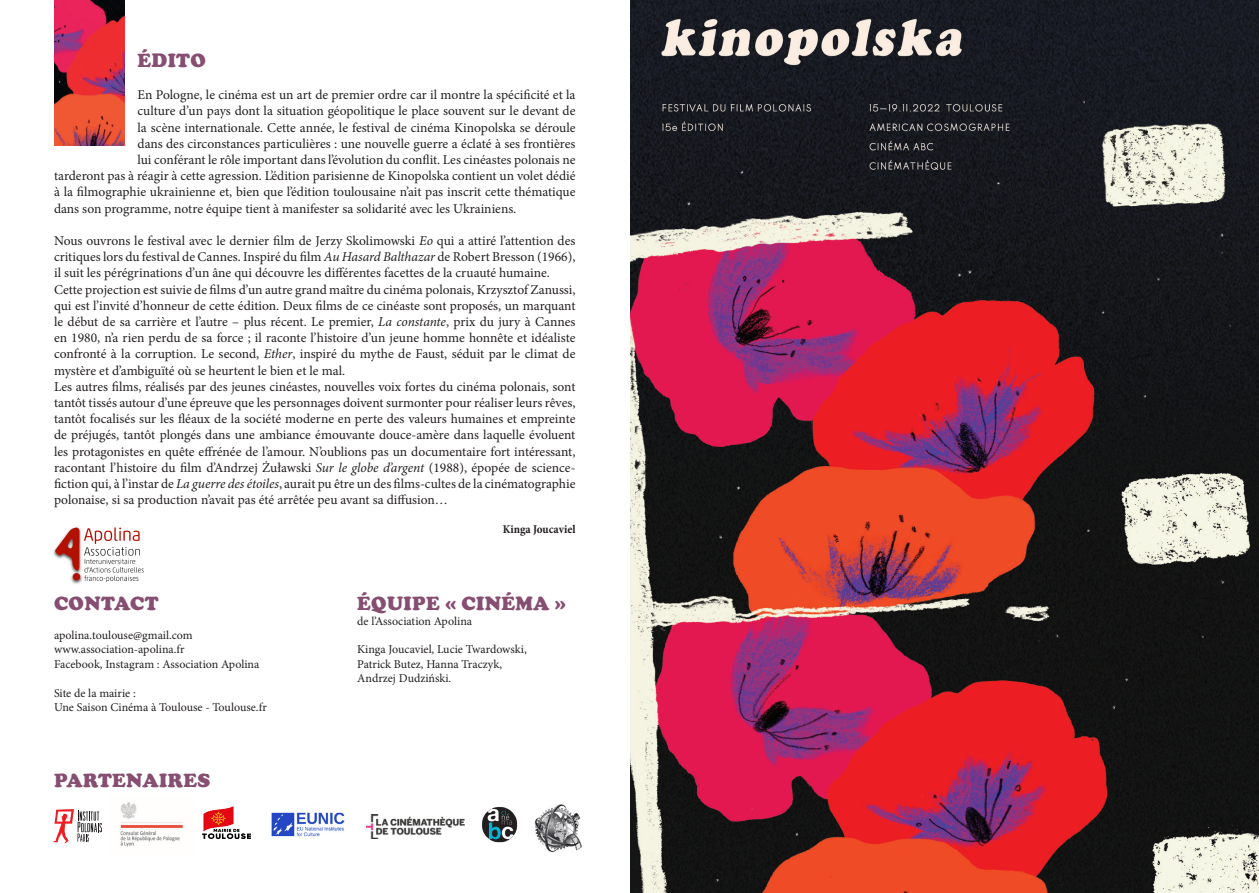
<style>
.page{position:relative;width:1259px;height:893px;background:#fff}
.page>*{position:absolute;margin:0;border:0;box-sizing:border-box;transform-origin:0 0}
.t1{font:900 19.65px "Cooper";letter-spacing:.02em;color:#864e71}
.TEXTE{font:13.5px/16.2px "Minion Pro";color:#231f20;text-align:justify}
.TEXTE-2{font:12px/14.4px "Minion Pro";color:#231f20}
.TEXTE-3{font:700 condensed 12px "Minion Pro";color:#231f20}
.s1{font-style:italic}
</style>
<div class="page">
<svg style="left:53px;top:809px;width:49px;height:34px"></svg>
<img style="left:120px;top:802px;width:63px;height:45px">
<img style="left:482px;top:807px;width:36px;height:36px">
<img style="left:534px;top:804px;width:47px;height:48px">
<img style="left:631px;top:0;width:628px;height:893px">
<img style="left:367px;top:815px;width:98px;height:24px">
<img style="left:202px;top:806px;width:49px;height:33px">
<img style="left:271px;top:812px;width:74px;height:25px">
<img style="left:54px;top:0;width:71px;height:146px">
<img style="left:53px;top:527px;width:91px;height:57px">
<p class="t1" style="left:137px;top:49px;width:70px">ÉDITO</p>
<p class="TEXTE" style="left:137px;top:87px;width:439px">En Pologne, le cinéma est un art de premier ordre car il montre la spécificité et la</p>
<p class="TEXTE" style="left:137px;top:103px;width:439px">culture d’un pays dont la situation géopolitique le place souvent sur le devant de</p>
<p class="TEXTE" style="left:137px;top:119px;width:439px">la scène internationale. Cette année, le festival de cinéma Kinopolska se déroule</p>
<p class="TEXTE" style="left:137px;top:135px;width:439px">dans des circonstances particulières : une nouvelle guerre a éclaté à ses frontières</p>
<p class="TEXTE" style="left:137px;top:152px;width:439px">lui conférant le rôle important dans l’évolution du conflit. Les cinéastes polonais ne</p>
<p class="TEXTE" style="left:54px;top:168px;width:523px">tarderont pas à réagir à cette agression. L’édition parisienne de Kinopolska contient un volet dédié</p>
<p class="TEXTE" style="left:54px;top:184px;width:523px">à la filmographie ukrainienne et, bien que l’édition toulousaine n’ait pas inscrit cette thématique</p>
<p class="TEXTE" style="left:54px;top:200px;width:464px">dans son programme, notre équipe tient à manifester sa solidarité avec les Ukrainiens.</p>
<p class="TEXTE" style="left:54px;top:233px;width:523px">Nous ouvrons le festival avec le dernier film de Jerzy Skolimowski <span class="s1">Eo</span> qui a attiré l’attention des critiques lors du festival de Cannes. Inspiré du film <span class="s1">Au Hasard Balthazar</span> de Robert Bresson (1966), il suit les pérégrinations d’un âne qui découvre les différentes facettes de la cruauté humaine.</p>
<p class="TEXTE" style="left:54px;top:281px;width:523px">Cette projection est suivie de films d’un autre grand maître du cinéma polonais, Krzysztof Zanussi, qui est l’invité d’honneur de cette édition. Deux films de ce cinéaste sont proposés, un marquant le début de sa carrière et l’autre – plus récent. Le premier, <span class="s1">La constante</span>, prix du jury à Cannes en 1980, n’a rien perdu de sa force ; il raconte l’histoire d’un jeune homme honnête et idéaliste confronté à la corruption. Le second, <span class="s1">Ether</span>, inspiré du mythe de Faust, séduit par le climat de mystère et d’ambiguïté où se heurtent le bien et le mal.</p>
<p class="TEXTE" style="left:54px;top:378px;width:523px">Les autres films, réalisés par des jeunes cinéastes, nouvelles voix fortes du cinéma polonais, sont tantôt tissés autour d’une épreuve que les personnages doivent surmonter pour réaliser leurs rêves, tantôt focalisés sur les fléaux de la société moderne en perte des valeurs humaines et empreinte de préjugés, tantôt plongés dans une ambiance émouvante douce-amère dans laquelle évoluent les protagonistes en quête effrénée de l’amour. N’oublions pas un documentaire fort intéressant, racontant l’histoire du film d’Andrzej Żuławski <span class="s1">Sur le globe d’argent</span> (1988), épopée de science&shy;fiction qui, à l’instar de <span class="s1">La guerre des étoiles</span>, aurait pu être un des films-cultes de la cinématographie polonaise, si sa production n’avait pas été arrêtée peu avant sa diffusion…</p>
<p class="TEXTE-3" style="left:503px;top:521px;width:74px">Kinga Joucaviel</p>
<p class="t1" style="left:54px;top:592px;width:106px">CONTACT</p>
<p class="TEXTE-2" style="left:54px;top:628px;width:140px">apolina.toulouse@gmail.com</p>
<p class="TEXTE-2" style="left:54px;top:642px;width:132px">www.association-apolina.fr</p>
<p class="TEXTE-2" style="left:54px;top:657px;width:207px">Facebook, Instagram : Association Apolina</p>
<p class="TEXTE-2" style="left:54px;top:686px;width:214px">Site de la mairie :<br>Une Saison Cinéma à Toulouse - Toulouse.fr</p>
<p class="t1" style="left:54px;top:769px;width:158px">PARTENAIRES</p>
<p class="t1" style="left:357px;top:592px;width:210px">ÉQUIPE « CINÉMA »</p>
<p class="TEXTE-2" style="left:357px;top:614px;width:116px">de l’Association Apolina</p>
<p class="TEXTE-2" style="left:357px;top:642px;width:171px">Kinga Joucaviel, Lucie Twardowski,<br>Patrick Butez, Hanna Traczyk,<br>Andrzej Dudziński.</p>
</div>
